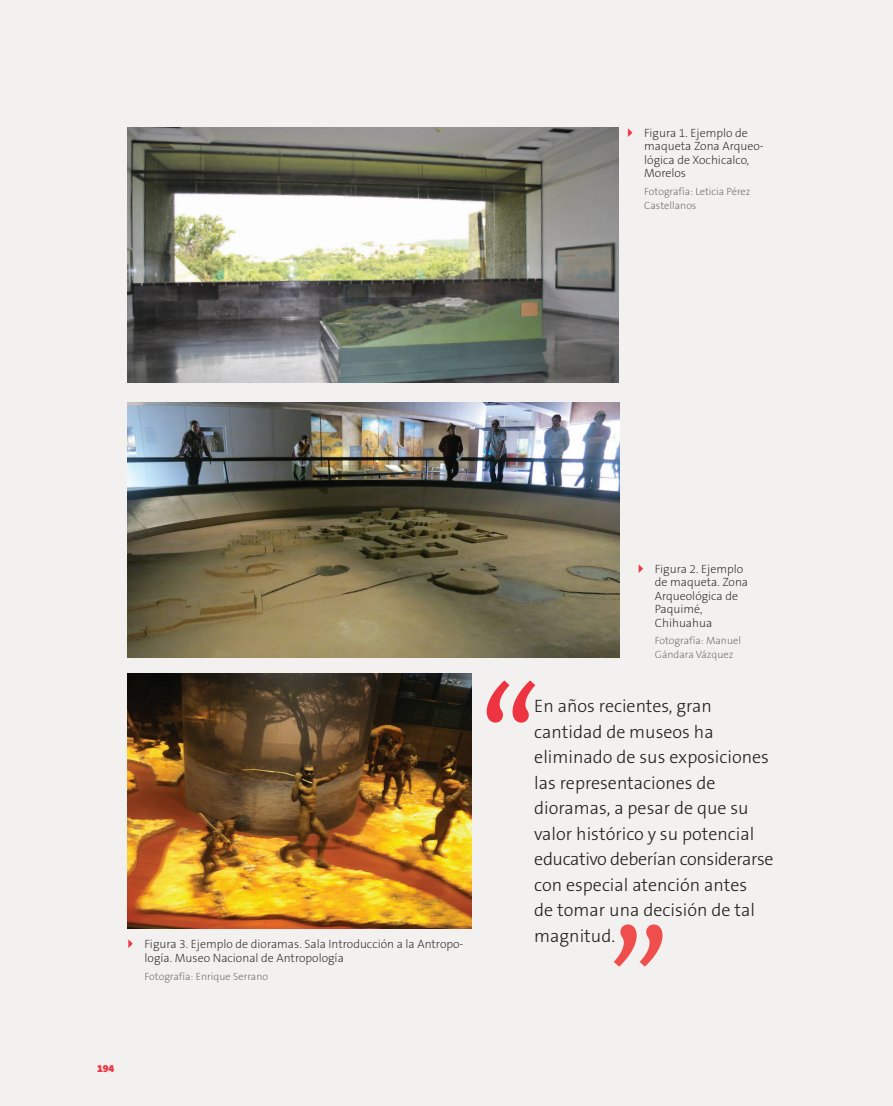
<style>
.page{position:relative;width:893px;height:1106px;background:#f2f1ef}
.page>*{position:absolute;margin:0;border:0;box-sizing:border-box;transform-origin:0 0}
.t1{font:300 18px/25.5px "The Sans B3";color:#231f20}
.t2{font:200 12px/13.5px "The Sans B2";color:#231f20}
.t3{font:200 10.5px/13.5px "The Sans B2";color:#636366}
.t4{font:900 10.5px "The Sans B9";color:#ee3341}
</style>
<div class="page">
<img style="left:128px;top:128px;width:490px;height:255px">
<img style="left:128px;top:403px;width:491px;height:255px">
<img style="left:128px;top:673px;width:344px;height:255px">
<svg style="left:614px;top:924px;width:49px;height:42px"></svg>
<svg style="left:486px;top:680px;width:49px;height:42px"></svg>
<p class="t2" style="left:644px;top:127px;width:121px">Figura 1. Ejemplo de maqueta Zona Arqueo&shy;lógica de Xochicalco,<br>Morelos</p>
<p class="t3" style="left:644px;top:185px;width:108px">Fotografía: Leticia Pérez<br>Castellanos</p>
<p class="t2" style="left:145px;top:938px;width:320px">Figura 3. Ejemplo de dioramas. Sala Introducción a la Antropo&shy;logía. Museo Nacional de Antropología</p>
<p class="t3" style="left:145px;top:969px;width:125px">Fotografía: Enrique Serrano</p>
<p class="t4" style="left:97px;top:1062px;width:19px">194</p>
<p class="t2" style="left:655px;top:562px;width:95px">Figura 2. Ejemplo de maqueta. Zona<br>Arqueológica de<br>Paquimé,<br>Chihuahua</p>
<p class="t3" style="left:655px;top:635px;width:88px">Fotografía: Manuel<br>Gándara Vázquez</p>
<p class="t1" style="left:534px;top:694px;width:241px">En años recientes, gran cantidad de museos ha eliminado de sus exposiciones las representaciones de dioramas, a pesar de que su valor histórico y su potencial educativo deberían considerarse con especial atención antes<br>de tomar una decisión de tal magnitud.</p>
</div>
